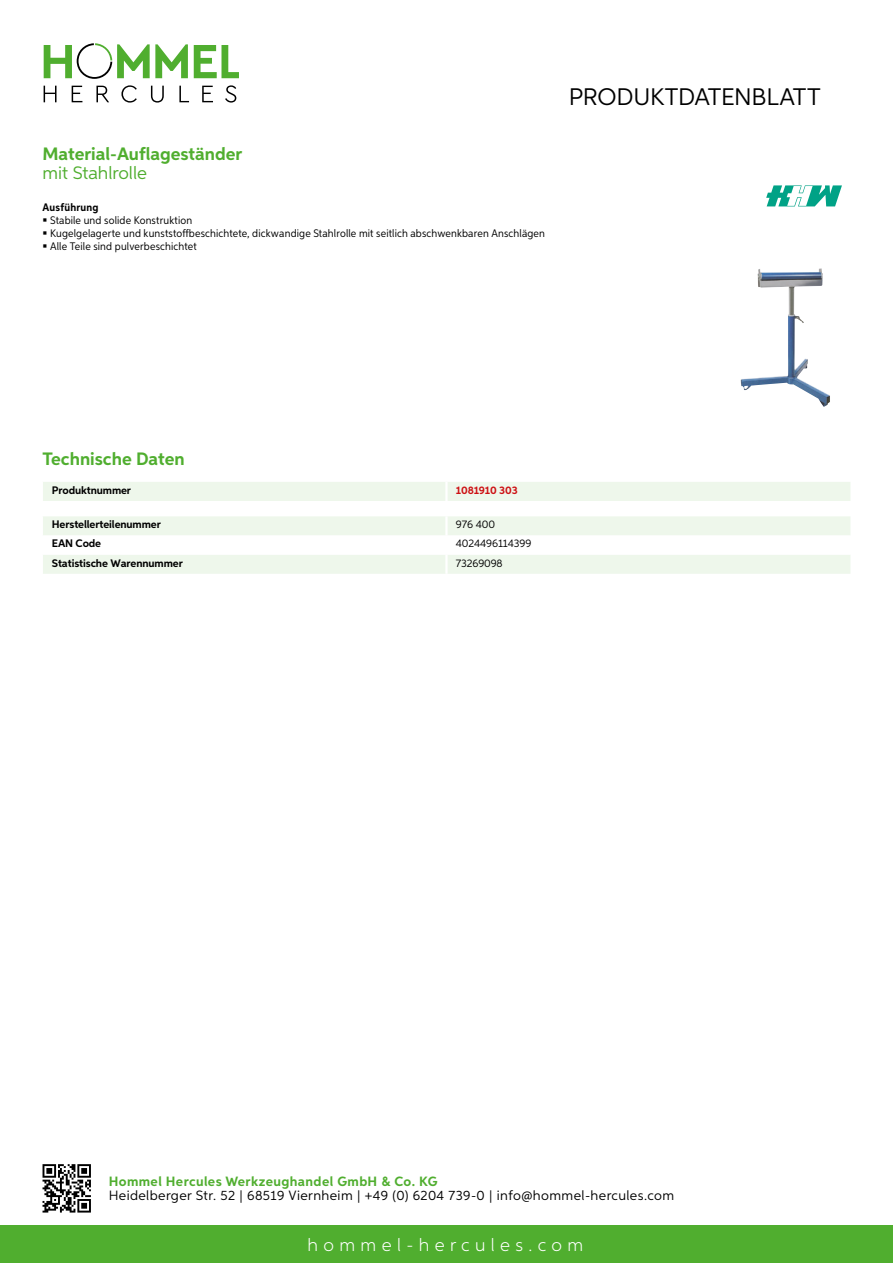
<style>
.page{position:relative;width:893px;height:1263px;background:#fff}
.page>*{position:absolute;margin:0;border:0;box-sizing:border-box;transform-origin:0 0}
.t1{font:24px "Aspira";letter-spacing:-.01em;color:#000}
.t2{font:700 18px "Aspira";color:#50ae2f}
.t3{font:300 18px "Aspira";letter-spacing:.3em;color:#fff}
.t4{font:18px "Aspira";color:#50ae2f}
.t5{font:13.5px "Aspira";letter-spacing:.03em;color:#000}
.t6{font:700 13.5px "Aspira";letter-spacing:.03em;color:#50ae2f}
.t7{font:10.95px/12.8px "Aspira Nar";letter-spacing:.015em;color:#000}
.t8{font:700 10.95px "Aspira";letter-spacing:-.01em;color:#000}
.t9{font:10.95px "Aspira";letter-spacing:-.01em;color:#000}
.t10{font:700 10.95px "Aspira";letter-spacing:-.01em;color:#cd1013}
.t11{font:700 10.95px "Aspira Nar";letter-spacing:.02em;color:#000}
</style>
<div class="page">
<div style="left:0;top:1226px;width:893px;height:37px;background:#50ae2f"></div>
<svg style="left:43px;top:1164px;width:48px;height:48px"></svg>
<svg style="left:194px;top:45px;width:45px;height:33px"></svg>
<svg style="left:44px;top:43px;width:144px;height:36px"></svg>
<svg style="left:44px;top:86px;width:13px;height:16px"></svg>
<svg style="left:72px;top:86px;width:10px;height:16px"></svg>
<svg style="left:96px;top:86px;width:13px;height:16px"></svg>
<svg style="left:121px;top:85px;width:16px;height:18px"></svg>
<svg style="left:151px;top:86px;width:13px;height:17px"></svg>
<svg style="left:179px;top:86px;width:10px;height:16px"></svg>
<svg style="left:202px;top:86px;width:11px;height:16px"></svg>
<svg style="left:225px;top:85px;width:11px;height:18px"></svg>
<div style="left:43px;top:482px;width:807px;height:19px;background:#eef7eb"></div>
<hr style="left:445px;top:482px;width:3px;height:19px;background:#fff">
<svg style="left:43px;top:516px;width:807px;height:58px"></svg>
<hr style="left:445px;top:555px;width:3px;height:19px;background:#fff">
<img style="left:740px;top:268px;width:90px;height:139px">
<svg style="left:766px;top:185px;width:76px;height:21px"></svg>
<h2 class="t2" style="left:43px;top:142px;width:201px">Material-Auflageständer</h2>
<h2 class="t4" style="left:43px;top:162px;width:106px">mit Stahlrolle</h2>
<p class="t11" style="left:43px;top:201px;width:58px">Ausführung</p>
<p class="t7" style="left:50px;top:214px;width:496px">Stabile und solide Konstruktion<br>Kugelgelagerte und kunststoffbeschichtete, dickwandige Stahlrolle mit seitlich abschwenkbaren Anschlägen<br>Alle Teile sind pulverbeschichtet</p>
<h1 class="t1" style="left:569px;top:82px;width:253px">Produktdatenblatt</h1>
<h2 class="t2" style="left:43px;top:448px;width:144px">Technische Daten</h2>
<p class="t8" style="left:52px;top:483px;width:81px">Produktnummer</p>
<p class="t10" style="left:456px;top:483px;width:63px">1081910 303</p>
<p class="t8" style="left:52px;top:518px;width:111px">Herstellerteilenummer</p>
<p class="t9" style="left:456px;top:518px;width:41px">976 400</p>
<p class="t8" style="left:52px;top:537px;width:51px">EAN Code</p>
<p class="t9" style="left:456px;top:537px;width:77px">4024496114399</p>
<p class="t8" style="left:52px;top:556px;width:132px">Statistische Warennummer</p>
<p class="t9" style="left:456px;top:556px;width:48px">73269098</p>
<p class="t6" style="left:109px;top:1172px;width:330px">Hommel Hercules Werkzeughandel GmbH &amp; Co. KG</p>
<p class="t5" style="left:109px;top:1187px;width:567px">Heidelberger Str. 52 | 68519 Viernheim | +49 (0) 6204 739-0 | info@hommel-hercules.com</p>
<h2 class="t3" style="left:307px;top:1234px;width:277px">hommel-hercules.com</h2>
</div>
